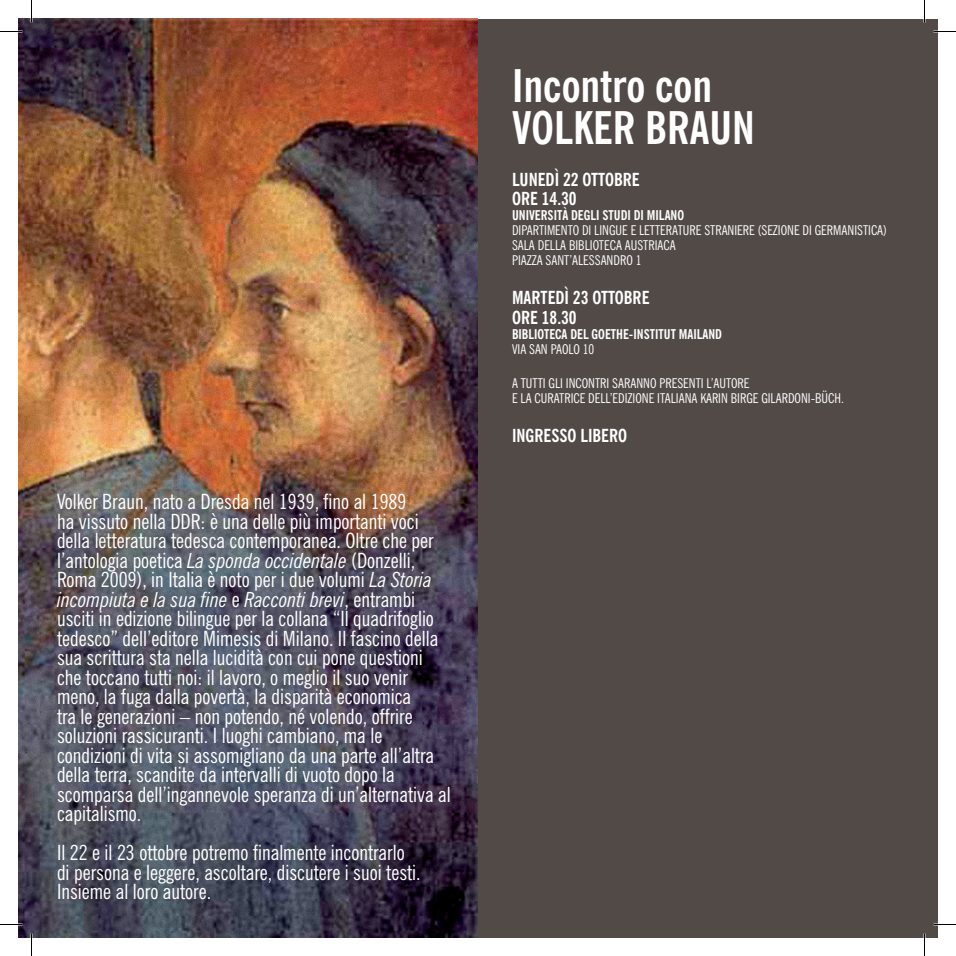
<style>
.page{position:relative;width:956px;height:956px;background:#fff}
.page>*{position:absolute;margin:0;border:0;box-sizing:border-box;transform-origin:0 0}
.t1{font:700 condensed 45px/42px "News Gothic BT";color:#fff}
.t2{font:condensed 21px/19.5px "News Gothic BT";color:#fff}
.t3{font:700 condensed 18px/19.5px "News Gothic BT";color:#fff}
.t4{font:condensed 13.5px/15px "News Gothic BT";color:#fff}
.t5{font:700 condensed 13.5px "News Gothic BT";color:#fff}
.s1{font-style:italic}
</style>
<div class="page">
<div style="left:478px;top:19px;width:459px;height:918px;background:#524a47"></div>
<img style="left:19px;top:19px;width:459px;height:918px">
<hr style="left:0;top:923px;width:22px;height:2px;background:#fff">
<hr style="left:933px;top:923px;width:23px;height:2px;background:#fff">
<hr style="left:923px;top:0;width:2px;height:23px;background:#fff">
<hr style="left:923px;top:933px;width:2px;height:23px;background:#fff">
<svg style="left:0;top:31px;width:22px;height:1px"></svg>
<svg style="left:934px;top:31px;width:22px;height:1px"></svg>
<svg style="left:0;top:924px;width:22px;height:1px"></svg>
<svg style="left:933px;top:924px;width:23px;height:1px"></svg>
<svg style="left:31px;top:0;width:1px;height:23px"></svg>
<svg style="left:31px;top:933px;width:1px;height:23px"></svg>
<svg style="left:924px;top:0;width:1px;height:23px"></svg>
<svg style="left:924px;top:933px;width:1px;height:23px"></svg>
<p class="t2" style="left:57px;top:492px;width:395px">Volker Braun, nato a Dresda nel 1939, fino al 1989<br>ha vissuto nella DDR: è una delle più importanti voci della letteratura tedesca contemporanea. Oltre che per l’antologia poetica <span class="s1">La sponda occidentale</span> (Donzelli, Roma 2009), in Italia è noto per i due volumi <span class="s1">La Storia incompiuta e la sua fine</span> e <span class="s1">Racconti brevi</span>, entrambi usciti in edizione bilingue per la collana “Il quadrifoglio tedesco” dell’editore Mimesis di Milano. Il fascino della sua scrittura sta nella lucidità con cui pone questioni che toccano tutti noi: il lavoro, o meglio il suo venir meno, la fuga dalla povertà, la disparità economica<br>tra le generazioni – non potendo, né volendo, offrire soluzioni rassicuranti. I luoghi cambiano, ma le condizioni di vita si assomigliano da una parte all’altra della terra, scandite da intervalli di vuoto dopo la scomparsa dell’ingannevole speranza di un’alternativa al capitalismo.</p>
<p class="t2" style="left:57px;top:843px;width:365px">Il 22 e il 23 ottobre potremo finalmente incontrarlo di persona e leggere, ascoltare, discutere i suoi testi.<br>Insieme al loro autore.</p>
<h1 class="t1" style="left:512px;top:64px;width:239px">INCONTRO CON<br>VOLKER BRAUN</h1>
<p class="t3" style="left:512px;top:169px;width:103px">LUNE DÌ 22 OTTOBRE<br>ORE 14.30</p>
<p class="t5" style="left:512px;top:207px;width:14px">UNIVER</p>
<p class="t5" style="left:548px;top:207px;width:115px">SITÀ DEGLI STUDI DI MILANO</p>
<p class="t4" style="left:512px;top:223px;width:376px">Di partimento di Li ngue e letterature straniere (Sezione di Germanistica)<br>Sala della Bi blioteca Austriaca<br>Piazza Sant’Alessandro 1</p>
<p class="t3" style="left:512px;top:288px;width:113px">MARTEDÌ 23 OTTOBRE<br>ORE 18.30</p>
<p class="t5" style="left:512px;top:326px;width:13px">BIBLIO</p>
<p class="t5" style="left:544px;top:326px;width:150px">TECA DEL GOETHE-INSTITUT MAILAN</p>
<p class="t5" style="left:715px;top:326px;width:8px">D</p>
<p class="t4" style="left:512px;top:341px;width:84px">Via San Paolo 10</p>
<p class="t4" style="left:512px;top:376px;width:333px">A tutti gli incontri saranno presenti l’autore<br>e la curatrice dell’edizione italiana Karin Bi rge Gi lardoni-Büch.</p>
<p class="t3" style="left:512px;top:426px;width:77px">INGRESSO LIBERO</p>
</div>
